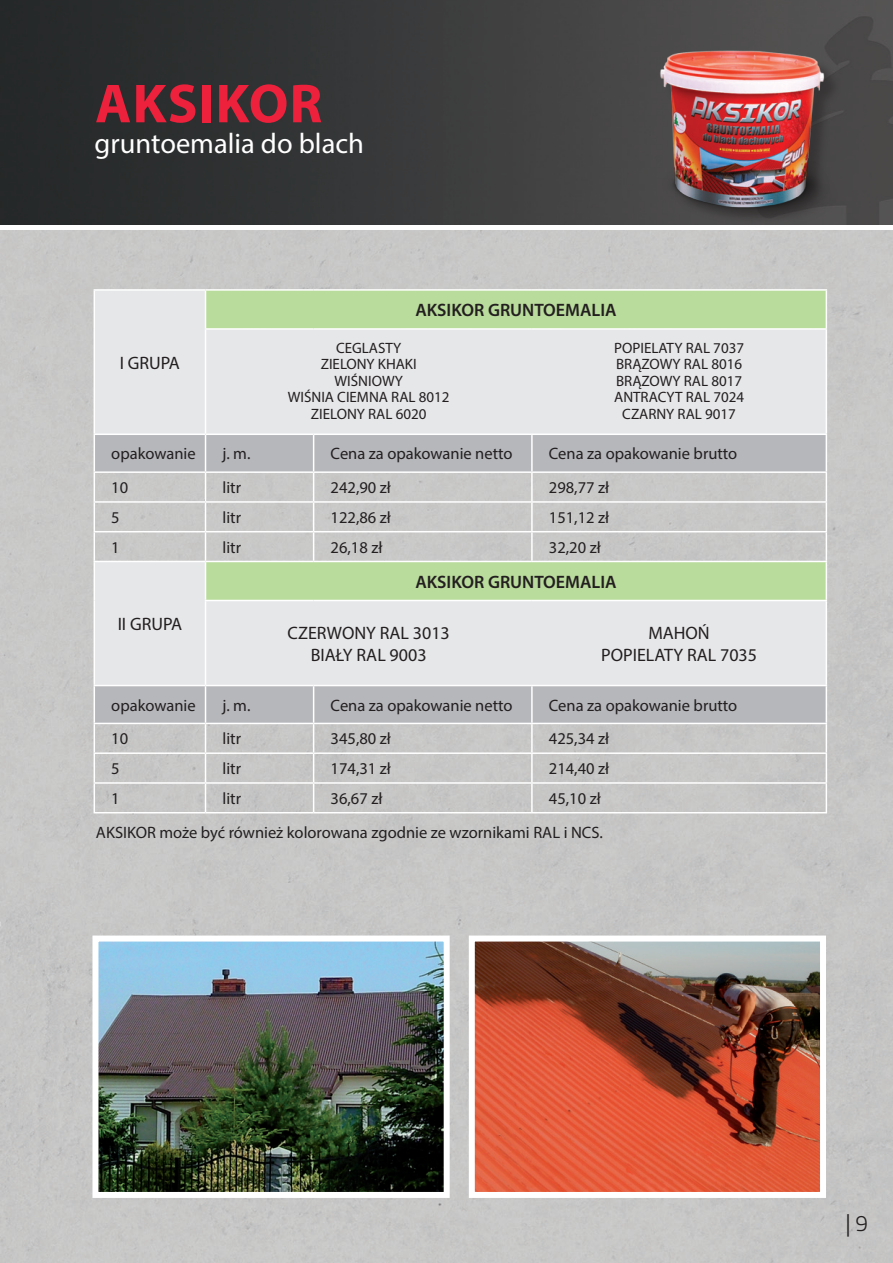
<style>
.page{position:relative;width:893px;height:1263px;background:#fff}
.page>*{position:absolute;margin:0;border:0;box-sizing:border-box;transform-origin:0 0}
.t1{font:700 55.35px "Myriad Pro";letter-spacing:.02em;color:#ed213c}
.t2{font:28.5px "Myriad Pro";color:#fff}
.t3{font:22.5px "Myriad Pro";color:#231f20}
.t4{font:18px "Myriad Pro";color:#231f20}
.t5{font:600 18px "Myriad Pro";color:#231f20}
.t6{font:16.5px "Myriad Pro";color:#231f20}
.t7{font:15px "Myriad Pro";color:#231f20}
.s1{font-family:"Titillium";font-weight:300}
</style>
<div class="page">
<img style="left:0;top:0;width:893px;height:225px">
<img style="left:0;top:778px;width:1px;height:147px">
<div style="left:95px;top:291px;width:110px;height:142px;background:#e6e7e9"></div>
<svg style="left:206px;top:291px;width:620px;height:142px;background:#dae3d4"></svg>
<svg style="left:95px;top:435px;width:731px;height:288px;background:#cbd0ca"></svg>
<hr style="left:205px;top:435px;width:1px;height:36px;background:#fff">
<hr style="left:313px;top:435px;width:1px;height:36px;background:#fff">
<hr style="left:531px;top:435px;width:2px;height:36px;background:#fff">
<hr style="left:94px;top:471px;width:112px;height:2px;background:#fff">
<hr style="left:206px;top:471px;width:108px;height:2px;background:#fff">
<hr style="left:314px;top:471px;width:218px;height:2px;background:#fff">
<hr style="left:532px;top:471px;width:295px;height:2px;background:#fff">
<hr style="left:531px;top:473px;width:2px;height:28px;background:#fff">
<hr style="left:94px;top:501px;width:112px;height:2px;background:#fff">
<hr style="left:206px;top:501px;width:108px;height:2px;background:#fff">
<hr style="left:314px;top:501px;width:218px;height:2px;background:#fff">
<hr style="left:532px;top:501px;width:295px;height:2px;background:#fff">
<hr style="left:531px;top:503px;width:2px;height:28px;background:#fff">
<hr style="left:94px;top:531px;width:112px;height:1px;background:#fff">
<hr style="left:206px;top:531px;width:108px;height:1px;background:#fff">
<svg style="left:205px;top:473px;width:1px;height:88px"></svg>
<hr style="left:314px;top:531px;width:218px;height:1px;background:#fff">
<svg style="left:313px;top:473px;width:1px;height:88px"></svg>
<hr style="left:532px;top:531px;width:295px;height:1px;background:#fff">
<hr style="left:531px;top:532px;width:2px;height:29px;background:#fff">
<hr style="left:205px;top:686px;width:1px;height:37px;background:#fff">
<hr style="left:313px;top:686px;width:1px;height:37px;background:#fff">
<hr style="left:531px;top:686px;width:2px;height:37px;background:#fff">
<hr style="left:94px;top:561px;width:112px;height:1px;background:#fff">
<hr style="left:94px;top:685px;width:112px;height:1px;background:#fff">
<hr style="left:206px;top:561px;width:108px;height:1px;background:#fff">
<hr style="left:314px;top:561px;width:218px;height:1px;background:#fff">
<hr style="left:532px;top:561px;width:295px;height:1px;background:#fff">
<hr style="left:205px;top:562px;width:1px;height:38px;background:#fff">
<hr style="left:205px;top:328px;width:109px;height:2px;background:#fff">
<hr style="left:314px;top:328px;width:218px;height:2px;background:#fff">
<hr style="left:532px;top:328px;width:295px;height:2px;background:#fff">
<hr style="left:205px;top:600px;width:109px;height:1px;background:#fff">
<hr style="left:205px;top:601px;width:1px;height:84px;background:#fff">
<hr style="left:314px;top:600px;width:218px;height:1px;background:#fff">
<hr style="left:532px;top:600px;width:295px;height:1px;background:#fff">
<hr style="left:206px;top:685px;width:108px;height:1px;background:#fff">
<hr style="left:314px;top:685px;width:218px;height:1px;background:#fff">
<hr style="left:532px;top:685px;width:295px;height:1px;background:#fff">
<img style="left:476px;top:942px;width:343px;height:249px">
<div style="left:469px;top:935px;width:357px;height:263px;border:6px solid #fff"></div>
<img style="left:99px;top:942px;width:344px;height:249px">
<div style="left:92px;top:935px;width:358px;height:263px;border:6px solid #fff"></div>
<img style="left:636px;top:27px;width:209px;height:198px">
<img style="left:0;top:791px;width:1px;height:132px">
<p class="t1" style="left:95px;top:68px;width:229px">AKSIKOR</p>
<p class="t2" style="left:95px;top:126px;width:271px">gruntoemalia do blach</p>
<p class="t5" style="left:415px;top:299px;width:203px">AKSIKOR GRUNTOEMALIA</p>
<p class="t4" style="left:120px;top:352px;width:62px">I GRUPA</p>
<p class="t7" style="left:336px;top:339px;width:67px">CEGLASTY</p>
<p class="t7" style="left:321px;top:355px;width:97px">ZIELONY KHAKI</p>
<p class="t7" style="left:335px;top:372px;width:70px">WIŚNIOWY</p>
<p class="t7" style="left:288px;top:388px;width:163px">WIŚNIA CIEMNA RAL 8012</p>
<p class="t7" style="left:311px;top:405px;width:117px">ZIELONY RAL 6020</p>
<p class="t7" style="left:614px;top:339px;width:131px">POPIELATY RAL 7037</p>
<p class="t7" style="left:616px;top:355px;width:128px">BRĄZOWY RAL 8016</p>
<p class="t7" style="left:616px;top:372px;width:128px">BRĄZOWY RAL 8017</p>
<p class="t7" style="left:614px;top:388px;width:131px">ANTRACYT RAL 7024</p>
<p class="t7" style="left:622px;top:405px;width:115px">CZARNY RAL 9017</p>
<p class="t6" style="left:111px;top:444px;width:86px">opakowanie</p>
<p class="t6" style="left:223px;top:444px;width:29px">j. m.</p>
<p class="t6" style="left:331px;top:444px;width:183px">Cena za opakowanie netto</p>
<p class="t6" style="left:549px;top:444px;width:190px">Cena za opakowanie brutto</p>
<p class="t6" style="left:111px;top:477px;width:18px">10</p>
<p class="t6" style="left:223px;top:477px;width:20px">litr</p>
<p class="t6" style="left:331px;top:477px;width:62px">242,90 zł</p>
<p class="t6" style="left:549px;top:477px;width:62px">298,77 zł</p>
<p class="t6" style="left:111px;top:507px;width:10px">5</p>
<p class="t6" style="left:223px;top:507px;width:20px">litr</p>
<p class="t6" style="left:331px;top:507px;width:62px">122,86 zł</p>
<p class="t6" style="left:549px;top:507px;width:62px">151,12 zł</p>
<p class="t6" style="left:111px;top:537px;width:10px">1</p>
<p class="t6" style="left:223px;top:537px;width:20px">litr</p>
<p class="t6" style="left:331px;top:537px;width:53px">26,18 zł</p>
<p class="t6" style="left:549px;top:537px;width:53px">32,20 zł</p>
<p class="t4" style="left:118px;top:613px;width:66px">II GRUPA</p>
<p class="t5" style="left:415px;top:570px;width:203px">AKSIKOR GRUNTOEMALIA</p>
<p class="t4" style="left:288px;top:622px;width:164px">CZERWONY RAL 3013</p>
<p class="t4" style="left:311px;top:643px;width:117px">BIAŁY RAL 9003</p>
<p class="t4" style="left:648px;top:622px;width:63px">MAHOŃ</p>
<p class="t4" style="left:601px;top:643px;width:157px">POPIELATY RAL 7035</p>
<p class="t6" style="left:111px;top:695px;width:86px">opakowanie</p>
<p class="t6" style="left:223px;top:695px;width:29px">j. m.</p>
<p class="t6" style="left:331px;top:695px;width:183px">Cena za opakowanie netto</p>
<p class="t6" style="left:549px;top:695px;width:190px">Cena za opakowanie brutto</p>
<p class="t6" style="left:111px;top:729px;width:18px">10</p>
<p class="t6" style="left:223px;top:729px;width:20px">litr</p>
<p class="t6" style="left:331px;top:729px;width:62px">345,80 zł</p>
<p class="t6" style="left:549px;top:729px;width:62px">425,34 zł</p>
<p class="t6" style="left:111px;top:758px;width:10px">5</p>
<p class="t6" style="left:223px;top:758px;width:20px">litr</p>
<p class="t6" style="left:331px;top:758px;width:62px">174,31 zł</p>
<p class="t6" style="left:549px;top:758px;width:62px">214,40 zł</p>
<p class="t6" style="left:111px;top:788px;width:10px">1</p>
<p class="t6" style="left:223px;top:788px;width:20px">litr</p>
<p class="t6" style="left:331px;top:788px;width:53px">36,67 zł</p>
<p class="t6" style="left:549px;top:788px;width:53px">45,10 zł</p>
<p class="t6" style="left:96px;top:822px;width:508px">AKSIKOR może być również kolorowana zgodnie ze wzornikami RAL i NCS.</p>
<p class="t3" style="left:845px;top:1209px;width:24px">| <span class="s1">9</span></p>
</div>
